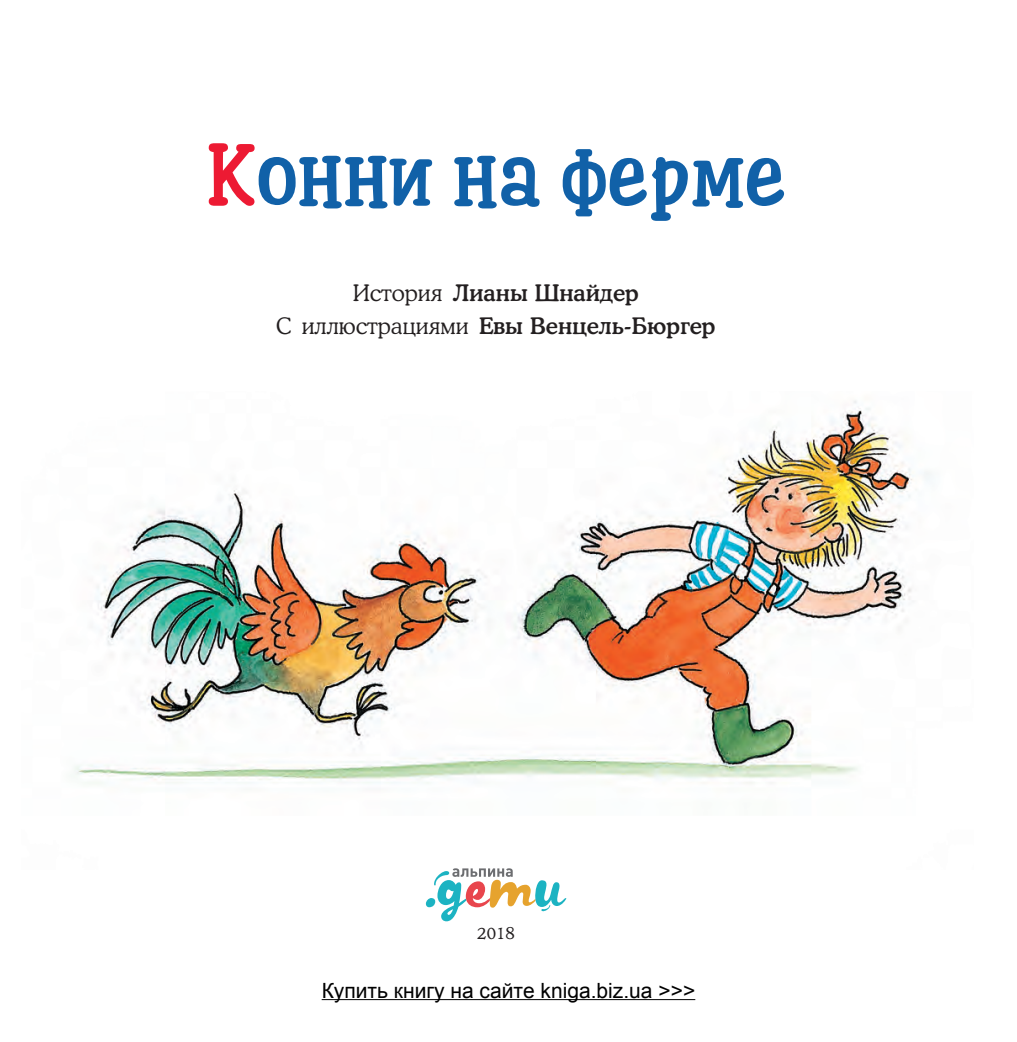
<style>
.page{position:relative;width:1017px;height:1042px;background:#fff}
.page>*{position:absolute;margin:0;border:0;box-sizing:border-box;transform-origin:0 0}
.t1{font:700 87.5px "Cucho";color:#1161a8}
.t2{font:700 22.75px/33.2px "Osvald C";color:#231f20;text-align:center}
.t3{font:21px "Arial";color:#000}
.t4{font:17.5px "Osvald C";color:#231f20}
.s1{color:#ed1a33}
.s2{font-weight:400}
</style>
<div class="page">
<img style="left:74px;top:400px;width:858px;height:384px">
<div style="left:426px;top:898px;width:9px;height:9px;background:#1cb3c2;border-radius:4px"></div>
<svg style="left:434px;top:868px;width:132px;height:53px"></svg>
<hr style="left:322px;top:999px;width:373px;height:1px;background:#000">
<h1 class="t1" style="left:207px;top:121px;width:580px"><span class="s1">К</span>онни на ферме</h1>
<p class="t2" style="left:277px;top:276px;width:441px"><span class="s2">История</span> Лианы Шнайдер<br><span class="s2">С иллюстрациями</span> Евы Венцель-Бюргер</p>
<p class="t4" style="left:477px;top:921px;width:39px">2018</p>
<p class="t3" style="left:322px;top:976px;width:375px">Купить книгу на сайте kniga.biz.ua &gt;&gt;&gt;</p>
</div>
